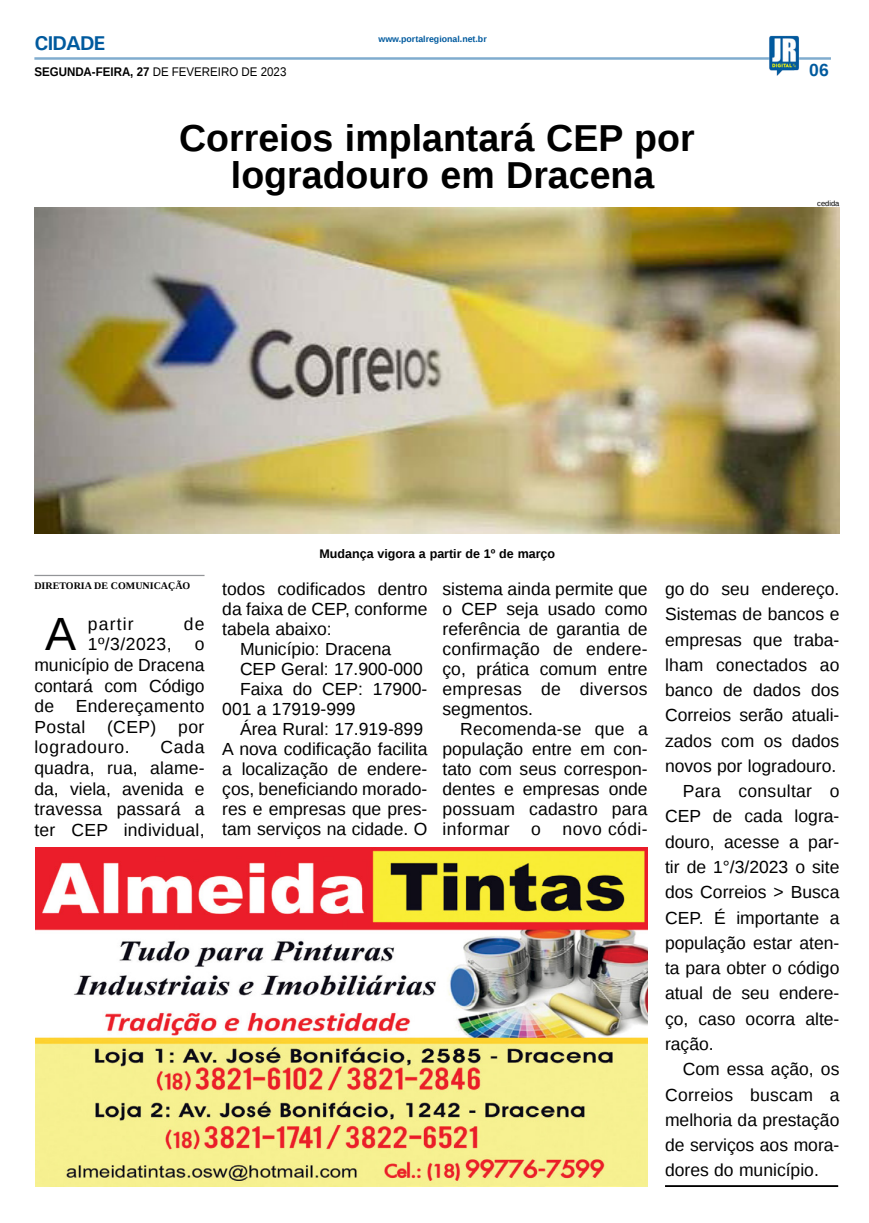
<style>
.page{position:relative;width:869px;height:1223px;background:#fff}
.page>*{position:absolute;margin:0;border:0;box-sizing:border-box;transform-origin:0 0}
.MATÉRIA{font:46.62px "Liberation Sans";color:#000}
.TÍTULO{font:700 37.5px "Liberation Sans";color:#000}
.TITULO_PG{font:700 20px "Univers";letter-spacing:-.04em;color:#005a9e}
.MATÉRIA-2{font:17.5px/25.2px "Liberation Sans";color:#000;text-align:justify}
.TÍTULO-2{font:700 17.5px "Liberation Sans";color:#005a9e}
.t1{font:12.5px "Liberation Sans";color:#000;scale:.92 1}
.LEGENDA{font:700 12.5px "Liberation Sans";color:#000}
.CRÉDITO_NOME{font:700 10px "Liberation Serif";color:#000}
.DATA_PG{font:700 8.75px "Liberation Sans";color:#005a9e}
.CRÉDITO_FOTO{font:7.5px "Liberation Sans";color:#000}
.s1{font-weight:700}
</style>
<div class="page">
<hr style="left:34px;top:57px;width:796px;height:3px;background:#005a9e">
<img style="left:768px;top:36px;width:30px;height:40px">
<hr style="left:664px;top:1185px;width:173px;height:1px;background:#000">
<hr style="left:664px;top:1186px;width:173px;height:1px;background:#000">
<img style="left:35px;top:847px;width:612px;height:339px">
<img style="left:34px;top:207px;width:805px;height:326px">
<hr style="left:34px;top:575px;width:170px;height:1px;background:#939598">
<p class="TITULO_PG" style="left:34px;top:31px;width:72px">CIDADE</p>
<p class="t1" style="left:34px;top:65px;width:275px"><span class="s1">SEGUNDA-FEIRA, 27</span> DE FEVEREIRO DE 2023</p>
<p class="DATA_PG" style="left:378px;top:33px;width:110px">www.portalregional.net.br</p>
<p class="TÍTULO" style="left:179px;top:112px;width:517px">Correios implantará CEP por</p>
<p class="TÍTULO" style="left:231px;top:150px;width:424px">logradouro em Dracena</p>
<p class="TÍTULO-2" style="left:808px;top:58px;width:21px">06</p>
<p class="CRÉDITO_FOTO" style="left:816px;top:199px;width:24px">cedida</p>
<p class="LEGENDA" style="left:319px;top:545px;width:237px">Mudança vigora a partir de 1º de março</p>
<p class="CRÉDITO_NOME" style="left:34px;top:579px;width:157px">DIRETORIA DE COMUNICAÇÃO</p>
<p class="MATÉRIA" style="left:45px;top:608px;width:33px">A</p>
<p class="MATÉRIA-2" style="left:88px;top:612px;width:47px">partir</p>
<p class="MATÉRIA-2" style="left:184px;top:612px;width:22px">de</p>
<p class="MATÉRIA-2" style="left:88px;top:632px;width:85px">1º/3/2023,</p>
<p class="MATÉRIA-2" style="left:34px;top:634px;width:172px;line-height:20.6px;text-indent:160px">o município de Dracena contará com Código de Endereçamento Postal (CEP) por logradouro.</p>
<p class="MATÉRIA-2" style="left:34px;top:738px;width:172px;line-height:20.6px;text-indent:126px">Cada quadra, rua, alame&shy;da, viela, avenida e travessa passará a ter CEP individual,</p>
<p class="MATÉRIA-2" style="left:222px;top:579px;width:207px;line-height:20px">todos codificados dentro da faixa de CEP, conforme tabela abaixo:</p>
<p class="MATÉRIA-2" style="left:240px;top:637px;width:153px">Município: Dracena</p>
<p class="MATÉRIA-2" style="left:240px;top:657px;width:184px">CEP Geral: 17.900-000</p>
<p class="MATÉRIA-2" style="left:222px;top:679px;width:207px;line-height:20px;text-indent:18px">Faixa do CEP: 17900-<br>001 a 17919-999</p>
<p class="MATÉRIA-2" style="left:222px;top:719px;width:207px;line-height:20px;text-align:left;text-indent:18px">Área Rural: 17.919-899<br>A nova codificação facilita a localização de endere&shy;ços, beneficiando morado&shy;res e empresas que pres&shy;tam serviços na cidade. O</p>
<p class="MATÉRIA-2" style="left:442px;top:579px;width:207px;line-height:20px">sistema ainda permite que o CEP seja usado como referência de garantia de confirmação de endere&shy;ço, prática comum entre empresas de diversos segmentos.</p>
<p class="MATÉRIA-2" style="left:442px;top:719px;width:207px;line-height:20px;text-indent:18px">Recomenda-se que a população entre em con&shy;tato com seus correspon&shy;dentes e empresas onde possuam cadastro para informar o novo códi-</p>
<p class="MATÉRIA-2" style="left:664px;top:577px;width:176px">go do seu endereço.<br>Sistemas de bancos e empresas que traba&shy;lham conectados ao banco de dados dos Correios serão atuali&shy;zados com os dados novos por logradouro.</p>
<p class="MATÉRIA-2" style="left:664px;top:779px;width:176px;text-indent:18px">Para consultar o CEP de cada logra&shy;douro, acesse a par&shy;tir de 1°/3/2023 o site dos Correios &gt; Busca CEP. É importante a população estar aten&shy;ta para obter o código atual de seu endere&shy;ço, caso ocorra alte&shy;ração.</p>
<p class="MATÉRIA-2" style="left:664px;top:1057px;width:176px;text-indent:18px">Com essa ação, os Correios buscam a melhoria da prestação de serviços aos mora&shy;dores do município.</p>
</div>
